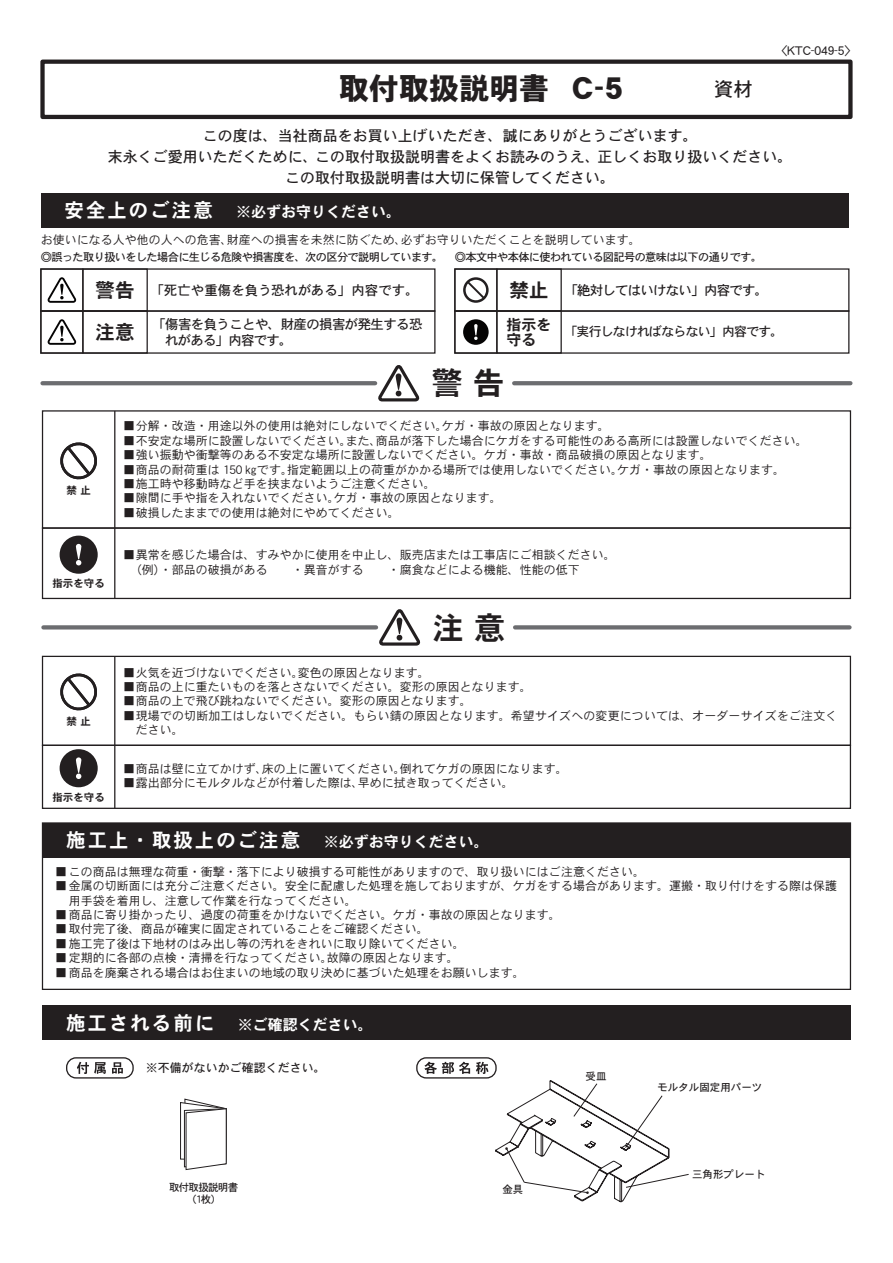
<style>
.page{position:relative;width:893px;height:1263px;background:#fff}
.page>*{position:absolute;margin:0;border:0;box-sizing:border-box;transform-origin:0 0}
.t1{font:31.2px "DFHS Gothic W7 WING RKSJ H";color:#231f20}
.t2{font:30px "DFHS Gothic W9 WINP RKSJ H";color:#231f20}
.t3{font:19.5px "DFHS Gothic W7 WINP RKSJ H";letter-spacing:.1em;color:#fff}
.t4{font:19.5px "DFHS Gothic W5 WINP RKSJ H";color:#231f20}
.t5{font:15px/21px "DFHS Gothic W5 WINP RKSJ H";color:#231f20;text-align:center}
.t6{font:15px "DFHS Gothic W7 WINP RKSJ H";color:#fff}
.t7{font:15px/15px "DFHS Gothic W7 WINP RKSJ H";color:#231f20}
.t8{font:13.5px/16.2px "DFHS Gothic W5 WINP RKSJ H";letter-spacing:-.05em;color:#231f20}
.t9{font:13.5px "DFHS Gothic W5 WINP RKSJ H";color:#231f20}
.t10{font:12.9px "DFHS Gothic W5 WINP RKSJ H";letter-spacing:-.06em;color:#231f20}
.t11{font:12px/14.4px "DFHS Gothic W3 WINP RKSJ H";color:#231f20}
.t12{font:12px "DFHS Gothic W5 WINP RKSJ H";color:#231f20}
.t13{font:11.25px "DFHS Gothic W5 WINP RKSJ H";letter-spacing:-.06em;color:#231f20}
.t14{font:10.5px "DFHS Gothic W5 WINP RKSJ H";color:#231f20}
.t15{font:10.5px "DFHS Gothic W7 WINP RKSJ H";color:#231f20}
.t16{font:10.5px/12px "DFHS Gothic W5 WINP RKSJ H";letter-spacing:-.07em;color:#231f20;text-align:center}
.s1{font-size:19.5px}
.s2{font-family:"DFHS Gothic W7 WINP RKSJ H";font-size:19.5px}
.s3{font-size:15px}
</style>
<div class="page">
<svg style="left:180px;top:1098px;width:47px;height:72px"></svg>
<div style="left:42px;top:822px;width:809px;height:168px;border:1px solid #231f20"></div>
<div style="left:42px;top:823px;width:808px;height:34px;background:#231f20"></div>
<svg style="left:60px;top:673px;width:37px;height:38px"></svg>
<div style="left:42px;top:656px;width:809px;height:90px;border:1px solid #231f20"></div>
<div style="left:42px;top:745px;width:809px;height:64px;border:1px solid #231f20"></div>
<hr style="left:114px;top:656px;width:1px;height:89px;background:#231f20">
<hr style="left:114px;top:745px;width:1px;height:63px;background:#231f20">
<div style="left:62px;top:751px;width:34px;height:34px;background:#231f20;border-radius:50%"></div>
<div style="left:60px;top:749px;width:38px;height:38px;border:4px solid #231f20;border-radius:50%"></div>
<svg style="left:76px;top:757px;width:5px;height:22px"></svg>
<hr style="left:114px;top:411px;width:1px;height:117px;background:#231f20">
<svg style="left:60px;top:442px;width:37px;height:38px"></svg>
<div style="left:42px;top:527px;width:809px;height:72px;border:1px solid #231f20"></div>
<hr style="left:114px;top:528px;width:1px;height:70px;background:#231f20">
<div style="left:62px;top:538px;width:34px;height:34px;background:#231f20;border-radius:50%"></div>
<div style="left:60px;top:536px;width:38px;height:38px;border:4px solid #231f20;border-radius:50%"></div>
<svg style="left:76px;top:544px;width:5px;height:21px"></svg>
<svg style="left:495px;top:1080px;width:194px;height:122px"></svg>
<div style="left:42px;top:1006px;width:809px;height:34px;background:#231f20"></div>
<div style="left:40px;top:60px;width:813px;height:59px;border:4px solid #231f20"></div>
<svg style="left:424px;top:1062px;width:46px;height:12px"></svg>
<svg style="left:476px;top:1062px;width:12px;height:12px"></svg>
<div style="left:416px;top:1057px;width:81px;height:21px;border:1px solid #231f20;border-radius:9px"></div>
<svg style="left:77px;top:1062px;width:29px;height:12px"></svg>
<svg style="left:112px;top:1062px;width:11px;height:11px"></svg>
<div style="left:66px;top:1057px;width:68px;height:21px;border:1px solid #231f20;border-radius:9px"></div>
<svg style="left:377px;top:365px;width:43px;height:37px"></svg>
<svg style="left:514px;top:381px;width:336px;height:4px"></svg>
<svg style="left:42px;top:381px;width:333px;height:4px"></svg>
<svg style="left:378px;top:609px;width:43px;height:37px"></svg>
<svg style="left:515px;top:625px;width:334px;height:4px"></svg>
<svg style="left:43px;top:625px;width:333px;height:4px"></svg>
<div style="left:41px;top:193px;width:808px;height:34px;background:#231f20"></div>
<svg style="left:47px;top:319px;width:29px;height:26px"></svg>
<svg style="left:47px;top:277px;width:29px;height:26px"></svg>
<div style="left:463px;top:319px;width:26px;height:26px;background:#050404;border-radius:50%"></div>
<svg style="left:474px;top:324px;width:4px;height:16px"></svg>
<svg style="left:463px;top:277px;width:26px;height:26px"></svg>
<div style="left:40px;top:268px;width:44px;height:44px;border:1px solid #231f20"></div>
<div style="left:82px;top:268px;width:66px;height:44px;border:1px solid #231f20"></div>
<div style="left:454px;top:268px;width:43px;height:44px;border:1px solid #231f20"></div>
<div style="left:496px;top:268px;width:66px;height:44px;border:1px solid #231f20"></div>
<div style="left:40px;top:310px;width:395px;height:44px;border:1px solid #231f20"></div>
<div style="left:40px;top:310px;width:44px;height:44px;border:1px solid #231f20"></div>
<div style="left:82px;top:310px;width:66px;height:44px;border:1px solid #231f20"></div>
<div style="left:454px;top:310px;width:395px;height:44px;border:1px solid #231f20"></div>
<div style="left:454px;top:310px;width:43px;height:44px;border:1px solid #231f20"></div>
<div style="left:496px;top:310px;width:66px;height:44px;border:1px solid #231f20"></div>
<h2 class="t2" style="left:339px;top:73px;width:285px">取付取扱説明書 C-5</h2>
<h3 class="t4" style="left:714px;top:79px;width:40px">資材</h3>
<p class="t12" style="left:781px;top:44px;width:71px">&lt;KTC-049-5&gt;</p>
<p class="t5" style="left:108px;top:125px;width:686px">この度は、当社商品をお買い上げいただき、誠にありがとうございます。<br>末永くご愛用いただくために、この取付取扱説明書をよくお読みのうえ、正しくお取り扱いください。この取付取扱説明書は大切に保管してください。</p>
<p class="t6" style="left:65px;top:204px;width:338px"><span class="s1">安全上のご注意　</span>※必ずお守りください。</p>
<p class="t11" style="left:41px;top:233px;width:602px">お使いになる人や他の人への危害、財産への損害を未然に防ぐため、必ずお守りいただくことを説明しています。</p>
<p class="t13" style="left:41px;top:251px;width:723px">◎誤った取り扱いをした場合に生じる危険や損害度を、次の区分で説明しています。 ◎本文中や本体に使われている図記号の意味は以下の通りです。</p>
<p class="t9" style="left:96px;top:283px;width:325px"><span class="s2">警告</span> 「死亡や重傷を負う恐れがある」内容です。</p>
<p class="t7" style="left:506px;top:317px;width:46px">指示を守る</p>
<p class="t8" style="left:509px;top:282px;width:260px"><span class="s2">禁止</span> 「絶対してはいけない」内容です。</p>
<p class="t8" style="left:96px;top:316px;width:329px;text-indent:57px">「傷害を負うことや、財産の損害が発生する恐<sup>注意</sup> 　れがある」内容です。</p>
<p class="t10" style="left:564px;top:325px;width:221px">「実行しなければならない」内容です。</p>
<p class="t15" style="left:66px;top:485px;width:26px">禁 止</p>
<p class="t15" style="left:52px;top:578px;width:54px">指示を守る</p>
<p class="t15" style="left:66px;top:716px;width:26px">禁 止</p>
<p class="t15" style="left:52px;top:792px;width:54px">指示を守る</p>
<h1 class="t1" style="left:432px;top:368px;width:74px">警 告</h1>
<p class="t11" style="left:123px;top:419px;width:488px">■分解・改造・用途以外の使用は絶対にしないでください。ケガ・事故の原因となります。</p>
<p class="t11" style="left:123px;top:434px;width:686px">■不安定な場所に設置しないでください。また、商品が落下した場合にケガをする可能性のある高所には設置しないでください。</p>
<p class="t11" style="left:123px;top:448px;width:590px">■強い振動や衝撃等のある不安定な場所に設置しないでください。ケガ・事故・商品破損の原因となります。</p>
<p class="t11" style="left:123px;top:462px;width:663px">■商品の耐荷重は 150 ㎏です。指定範囲以上の荷重がかかる場所では使用しないでください。ケガ・事故の原因となります。</p>
<p class="t11" style="left:123px;top:477px;width:314px">■施工時や移動時など手を挟まないようご注意ください。</p>
<p class="t11" style="left:123px;top:491px;width:380px">■隙間に手や指を入れないでください。ケガ・事故の原因となります。</p>
<p class="t11" style="left:123px;top:506px;width:278px">■破損したままでの使用は絶対にやめてください。</p>
<p class="t11" style="left:130px;top:548px;width:487px;text-indent:-7px">■異常を感じた場合は、すみやかに使用を中止し、販売店または工事店にご相談ください。（例）・部品の破損がある　　・異音がする　　・腐食などによる機能、性能の低下</p>
<h1 class="t1" style="left:433px;top:612px;width:74px">注 意</h1>
<p class="t11" style="left:123px;top:665px;width:308px">■火気を近づけないでください。変色の原因となります。</p>
<p class="t11" style="left:123px;top:680px;width:410px">■商品の上に重たいものを落とさないでください。変形の原因となります。</p>
<p class="t11" style="left:123px;top:694px;width:350px">■商品の上で飛び跳ねないでください。変形の原因となります。</p>
<p class="t11" style="left:136px;top:709px;width:703px;text-indent:-13px">■現場での切断加工はしないでください。もらい錆の原因となります。希望サイズへの変更については、オーダーサイズをご注文ください。</p>
<p class="t11" style="left:123px;top:762px;width:446px">■商品は壁に立てかけず、床の上に置いてください。倒れてケガの原因になります。</p>
<p class="t11" style="left:123px;top:776px;width:392px">■露出部分にモルタルなどが付着した際は、早めに拭き取ってください。</p>
<h3 class="t3" style="left:66px;top:830px;width:424px">施工上・取扱上のご注意　<span class="s3">※必ずお守りください。</span></h3>
<p class="t11" style="left:55px;top:865px;width:591px">■この商品は無理な荷重・衝撃・落下により破損する可能性がありますので、取り扱いにはご注意ください。</p>
<p class="t11" style="left:55px;top:879px;width:783px">■金属の切断面には充分ご注意ください。安全に配慮した処理を施しておりますが、ケガをする場合があります。運搬・取り付けをする際は保護</p>
<p class="t11" style="left:55px;top:908px;width:507px">■商品に寄り掛かったり、過度の荷重をかけないでください。ケガ・事故の原因となります。</p>
<p class="t11" style="left:55px;top:922px;width:375px">■取付完了後、商品が確実に固定されていることをご確認ください。</p>
<p class="t11" style="left:55px;top:937px;width:411px">■施工完了後は下地材のはみ出し等の汚れをきれいに取り除いてください。</p>
<p class="t11" style="left:55px;top:951px;width:405px">■定期的に各部の点検・清掃を行なってください。故障の原因となります。</p>
<p class="t11" style="left:55px;top:965px;width:471px">■商品を廃棄される場合はお住まいの地域の取り決めに基づいた処理をお願いします。</p>
<p class="t11" style="left:69px;top:893px;width:290px">用手袋を着用し、注意して作業を行なってください。</p>
<p class="t6" style="left:66px;top:1017px;width:308px"><span class="s1">施工される前に　</span>※ご確認ください。</p>
<p class="t12" style="left:146px;top:1061px;width:181px">※不備がないかご確認ください。</p>
<p class="t16" style="left:169px;top:1181px;width:71px">取付取扱説明書（1枚）</p>
<p class="t14" style="left:502px;top:1183px;width:22px">金具</p>
<p class="t14" style="left:585px;top:1071px;width:22px">受皿</p>
<p class="t14" style="left:657px;top:1082px;width:106px">モルタル固定用パーツ</p>
<p class="t14" style="left:692px;top:1169px;width:75px">三角形プレート</p>
</div>
